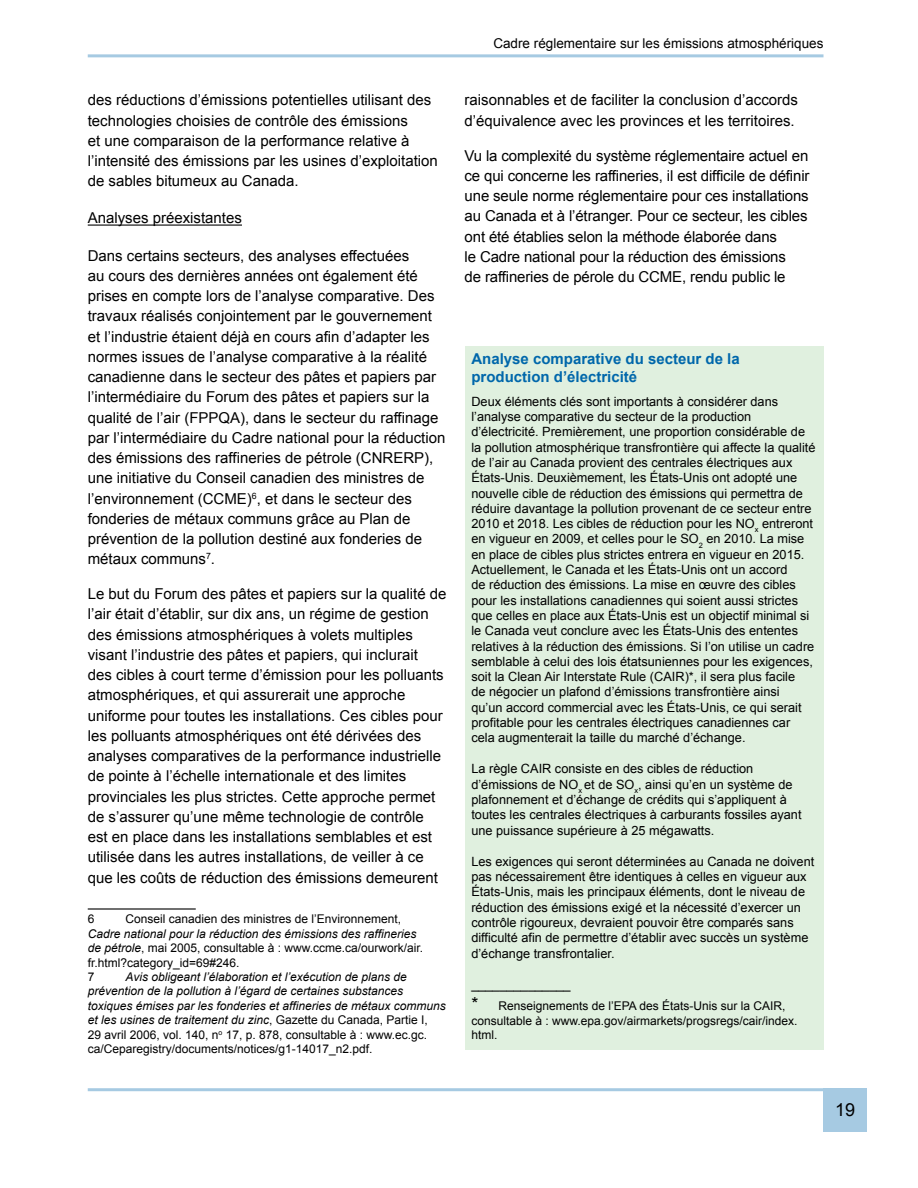
<style>
.page{position:relative;width:918px;height:1188px;background:#fff}
.page>*{position:absolute;margin:0;border:0;box-sizing:border-box;transform-origin:0 0}
.t1{font:18px "Arial";color:#000}
.t2{font:15px/20.2px "Arial";color:#000}
.t3{font:700 15px/18px "Arial";color:#0067ab}
.t4{font:13.5px "Arial";color:#000}
.t5{font:12.75px/15.3px "Arial";color:#000}
.t6{font:italic 12px/14.4px "Arial";color:#000}
.t7{font:12px/14.4px "Arial";color:#000}
.s1{font-style:italic}
.s2{font-style:normal}
.s3{font-size:18px}
</style>
<div class="page">
<hr style="left:88px;top:54px;width:736px;height:3px;background:#a6cae2">
<hr style="left:88px;top:1088px;width:736px;height:3px;background:#a6cae2">
<div style="left:824px;top:1088px;width:43px;height:43px;background:#a6cae2"></div>
<hr style="left:88px;top:225px;width:154px;height:1px;background:#000">
<hr style="left:88px;top:908px;width:108px;height:2px;background:#000">
<div style="left:465px;top:346px;width:359px;height:704px;background:#e0f0df"></div>
<p class="t2" style="left:88px;top:90px;width:352px">des réductions d’émissions potentielles utilisant des technologies choisies de contrôle des émissions<br>et une comparaison de la performance relative à l’intensité des émissions par les usines d’exploitation de sables bitumeux au Canada.</p>
<p class="t2" style="left:88px;top:208px;width:156px">Analyses préexistantes</p>
<p class="t2" style="left:88px;top:245px;width:359px">Dans certains secteurs, des analyses effectuées<br>au cours des dernières années ont également été prises en compte lors de l’analyse comparative. Des travaux réalisés conjointement par le gouvernement et l’industrie étaient déjà en cours afin d’adapter les normes issues de l’analyse comparative à la réalité canadienne dans le secteur des pâtes et papiers par l’intermédiaire du Forum des pâtes et papiers sur la qualité de l’air (FPPQA), dans le secteur du raffinage par l’intermédiaire du Cadre national pour la réduction des émissions des raffineries de pétrole (CNRERP), une initiative du Conseil canadien des ministres de l’environnement (CCME) , et dans le secteur des fonderies de métaux communs grâce au Plan de prévention de la pollution destiné aux fonderies de métaux communs .</p>
<p class="t2" style="left:88px;top:584px;width:360px">Le but du Forum des pâtes et papiers sur la qualité de l’air était d’établir, sur dix ans, un régime de gestion des émissions atmosphériques à volets multiples visant l’industrie des pâtes et papiers, qui inclurait<br>des cibles à court terme d’émission pour les polluants atmosphériques, et qui assurerait une approche uniforme pour toutes les installations. Ces cibles pour les polluants atmosphériques ont été dérivées des analyses comparatives de la performance industrielle de pointe à l’échelle internationale et des limites provinciales les plus strictes. Cette approche permet de s’assurer qu’une même technologie de contrôle est en place dans les installations semblables et est utilisée dans les autres installations, de veiller à ce que les coûts de réduction des émissions demeurent</p>
<p class="t7" style="left:126px;top:912px;width:277px">Conseil canadien des ministres de l’Environnement,</p>
<p class="t7" style="left:88px;top:927px;width:337px"><span class="s1">Cadre national pour la réduction des émissions des raffineries de pétrole</span>, mai 2005, consultable à : www.ccme.ca/ourwork/air. fr.html?category_id=69#246.</p>
<p class="t6" style="left:88px;top:970px;width:360px;text-indent:38px">Avis obligeant l’élaboration et l’exécution de plans de prévention de la pollution à l’égard de certaines substances toxiques émises par les fonderies et affineries de métaux communs et les usines de traitement du zinc<span class="s2">, Gazette du Canada, Partie I,<br>29 avril 2006, vol. 140, n</span><sup>o</sup> <span class="s2">17, p. 878, consultable à : www.ec.gc. ca/Ceparegistry/documents/notices/g1-14017_n2.pdf.</span></p>
<p class="t4" style="left:493px;top:35px;width:332px">Cadre réglementaire sur les émissions atmosphériques</p>
<p class="t2" style="left:465px;top:90px;width:335px">raisonnables et de faciliter la conclusion d’accords d’équivalence avec les provinces et les territoires.</p>
<p class="t2" style="left:465px;top:145px;width:346px">Vu la complexité du système réglementaire actuel en ce qui concerne les raffineries, il est difficile de définir une seule norme réglementaire pour ces installations au Canada et à l’étranger. Pour ce secteur, les cibles ont été établies selon la méthode élaborée dans<br>le Cadre national pour la réduction des émissions<br>de raffineries de pérole du CCME, rendu public le</p>
<p class="t3" style="left:471px;top:350px;width:270px">Analyse comparative du secteur de la production d’électricité</p>
<p class="t5" style="left:471px;top:394px;width:346px">Deux éléments clés sont importants à considérer dans l’analyse comparative du secteur de la production d’électricité. Premièrement, une proportion considérable de la pollution atmosphérique transfrontière qui affecte la qualité de l’air au Canada provient des centrales électriques aux États-Unis. Deuxièmement, les États-Unis ont adopté une nouvelle cible de réduction des émissions qui permettra de réduire davantage la pollution provenant de ce secteur entre 2010 et 2018. Les cibles de réduction pour les NO<sub>x</sub> entreront en vigueur en 2009, et celles pour le SO<sub>2</sub> en 2010. La mise en place de cibles plus strictes entrera en vigueur en 2015.<br>Actuellement, le Canada et les États-Unis ont un accord<br>de réduction des émissions. La mise en œuvre des cibles pour les installations canadiennes qui soient aussi strictes que celles en place aux États-Unis est un objectif minimal si le Canada veut conclure avec les États‑Unis des ententes relatives à la réduction des émissions. Si l’on utilise un cadre semblable à celui des lois étatsuniennes pour les exigences, soit la Clean Air Interstate Rule (CAIR)*, il sera plus facile<br>de négocier un plafond d’émissions transfrontière ainsi<br>qu’un accord commercial avec les États-Unis, ce qui serait profitable pour les centrales électriques canadiennes car cela augmenterait la taille du marché d’échange.</p>
<p class="t5" style="left:471px;top:761px;width:332px">La règle CAIR consiste en des cibles de réduction d’émissions de NO<sub>x</sub> et de SO<sub>x</sub>, ainsi qu’en un système de plafonnement et d’échange de crédits qui s’appliquent à toutes les centrales électriques à carburants fossiles ayant une puissance supérieure à 25 mégawatts.</p>
<p class="t5" style="left:471px;top:854px;width:345px">Les exigences qui seront déterminées au Canada ne doivent pas nécessairement être identiques à celles en vigueur aux États-Unis, mais les principaux éléments, dont le niveau de réduction des émissions exigé et la nécessité d’exercer un contrôle rigoureux, devraient pouvoir être comparés sans difficulté afin de permettre d’établir avec succès un système d’échange transfrontalier.</p>
<p class="t5" style="left:471px;top:977px;width:101px">______________</p>
<p class="t7" style="left:471px;top:999px;width:328px"><span class="s3">*</span> Renseignements de l’EPA des États-Unis sur la CAIR, consultable à : www.epa.gov/airmarkets/progsregs/cair/index. html.</p>
<p class="t1" style="left:835px;top:1098px;width:22px">19</p>
</div>
